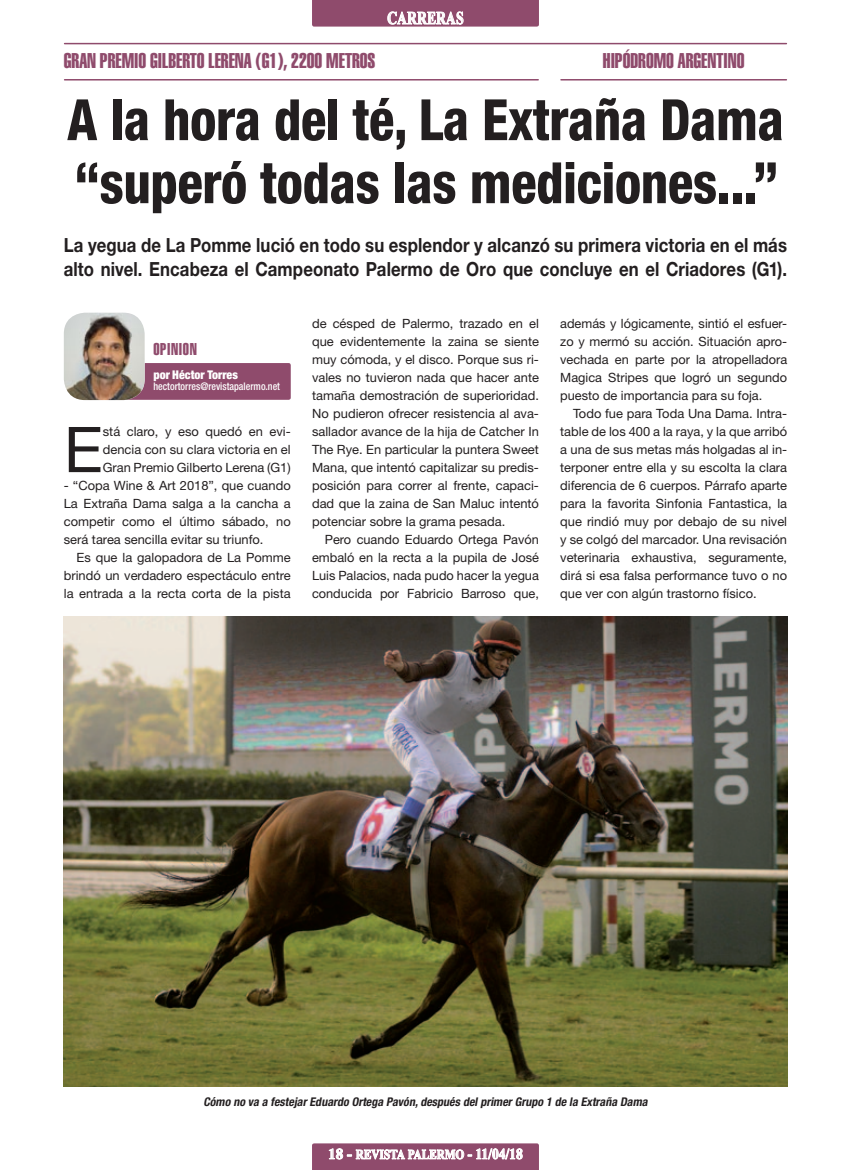
<style>
.page{position:relative;width:851px;height:1170px;background:#fff}
.page>*{position:absolute;margin:0;border:0;box-sizing:border-box;transform-origin:0 0}
.Texto_con_Capitular{font:63.15px "Helvetica Neue LT Std";color:#231f20}
.Titulo{font:800 condensed 57px "Helvetica Neue LT Std";letter-spacing:-.005em;color:#231f20;scale:.92 1}
.Carrera_e_Hip{font:21px "Helvetica LT Std Extra Comp";color:#8f4b6c}
.Bajada_de_Titulo{font:700 19.5px/24px "Helvetica Neue LT Std";letter-spacing:.005em;color:#231f20;scale:.86 1}
.t1{font:700 18px "Times New Roman";letter-spacing:.02em;color:#fff;scale:.75 1}
.t2{font:16.8px "Helvetica LT Std Extra Comp";letter-spacing:.035em;color:#8f4b6c}
.t3{font:700 13.5px "Times New Roman";color:#fff;scale:.83 1}
.Texto_con_Capitular-2{font:12.75px/18px "Helvetica Neue LT Std";color:#231f20;text-align:justify}
.Epigrafe{font:italic 700 condensed 12px "Helvetica Neue LT Std";color:#231f20}
.t4{font:900 condensed 12px "Helvetica Neue LT Std";color:#fff}
.t5{font:500 condensed 10.5px "Helvetica Neue LT Std";color:#fff;scale:.95 1}
.s1{font-size:15px}
</style>
<div class="page">
<hr style="left:65px;top:79px;width:473px;height:1px;background:#8f4b6c">
<hr style="left:65px;top:43px;width:721px;height:1px;background:#8f4b6c">
<hr style="left:561px;top:79px;width:225px;height:1px;background:#8f4b6c">
<svg style="left:312px;top:1143px;width:227px;height:26px;background:#a36b86"></svg>
<svg style="left:312px;top:0;width:227px;height:27px;background:#995b79"></svg>
<img style="left:64px;top:616px;width:723px;height:470px">
<div style="left:114px;top:363px;width:177px;height:37px;background:#8f4b6c;border-radius:2px"></div>
<img style="left:64px;top:312px;width:81px;height:88px">
<p class="t1" style="left:387px;top:6px;width:103px">CARRERAS</p>
<p class="Carrera_e_Hip" style="left:64px;top:48px;width:313px">GRAN PREMIO GILBERTO LERENA (G1), 2200 METROS</p>
<p class="Carrera_e_Hip" style="left:602px;top:48px;width:143px">HIPÓDROMO ARGENTINO</p>
<p class="Titulo" style="left:67px;top:84px;width:780px">A la hora del té, La Extraña Dama</p>
<p class="Titulo" style="left:74px;top:147px;width:766px">“superó todas las mediciones...”</p>
<p class="Bajada_de_Titulo" style="left:64px;top:233px;width:842px">La yegua de La Pomme lució en todo su esplendor y alcanzó su primera victoria en el más alto nivel. Encabeza el Campeonato Palermo de Oro que concluye en el Criadores (G1).</p>
<p class="t2" style="left:153px;top:338px;width:45px">OPINION</p>
<p class="t4" style="left:153px;top:367px;width:86px">por Héctor Torres</p>
<p class="t5" style="left:153px;top:380px;width:135px">hectortorres@revistapalermo.net</p>
<p class="Texto_con_Capitular" style="left:64px;top:412px;width:40px">E</p>
<p class="Texto_con_Capitular-2" style="left:103px;top:422px;width:189px">stá claro, y eso quedó en evi&shy;dencia con su clara victoria en el Gran Premio Gilberto Lerena (G1)</p>
<p class="Texto_con_Capitular-2" style="left:64px;top:476px;width:228px">- “Copa Wine &amp; Art 2018”, que cuando La Extraña Dama salga a la cancha a competir como el último sábado, no será tarea sencilla evitar su triunfo.</p>
<p class="Texto_con_Capitular-2" style="left:64px;top:548px;width:228px;text-indent:13px">Es que la galopadora de La Pomme brindó un verdadero espectáculo entre la entrada a la recta corta de la pista</p>
<p class="Texto_con_Capitular-2" style="left:312px;top:314px;width:228px">de césped de Palermo, trazado en el que evidentemente la zaina se siente muy cómoda, y el disco. Porque sus ri&shy;vales no tuvieron nada que hacer ante tamaña demostración de superioridad.<br>No pudieron ofrecer resistencia al ava&shy;sallador avance de la hija de Catcher In The Rye. En particular la puntera Sweet Mana, que intentó capitalizar su predis&shy;posición para correr al frente, capaci&shy;dad que la zaina de San Maluc intentó potenciar sobre la grama pesada.</p>
<p class="Texto_con_Capitular-2" style="left:312px;top:530px;width:228px;text-indent:13px">Pero cuando Eduardo Ortega Pavón embaló en la recta a la pupila de José Luis Palacios, nada pudo hacer la yegua conducida por Fabricio Barroso que,</p>
<p class="Texto_con_Capitular-2" style="left:560px;top:314px;width:228px">además y lógicamente, sintió el esfuer&shy;zo y mermó su acción. Situación apro&shy;vechada en parte por la atropelladora Magica Stripes que logró un segundo puesto de importancia para su foja.</p>
<p class="Texto_con_Capitular-2" style="left:560px;top:404px;width:228px;text-indent:13px">Todo fue para Toda Una Dama. Intra&shy;table de los 400 a la raya, y la que arribó a una de sus metas más holgadas al in&shy;terponer entre ella y su escolta la clara diferencia de 6 cuerpos. Párrafo aparte para la favorita Sinfonia Fantastica, la que rindió muy por debajo de su nivel y se colgó del marcador. Una revisación veterinaria exhaustiva, seguramente, dirá si esa falsa performance tuvo o no que ver con algún trastorno físico.</p>
<p class="Epigrafe" style="left:203px;top:1094px;width:448px">Cómo no va a festejarEduardo Ortega Pavón,después delprimerGrupo 1 de la Extraña Dama</p>
<p class="t3" style="left:328px;top:1144px;width:236px"><span class="s1">18 -</span> REVISTA PALERMO <span class="s1">- 11/04/18</span></p>
</div>
